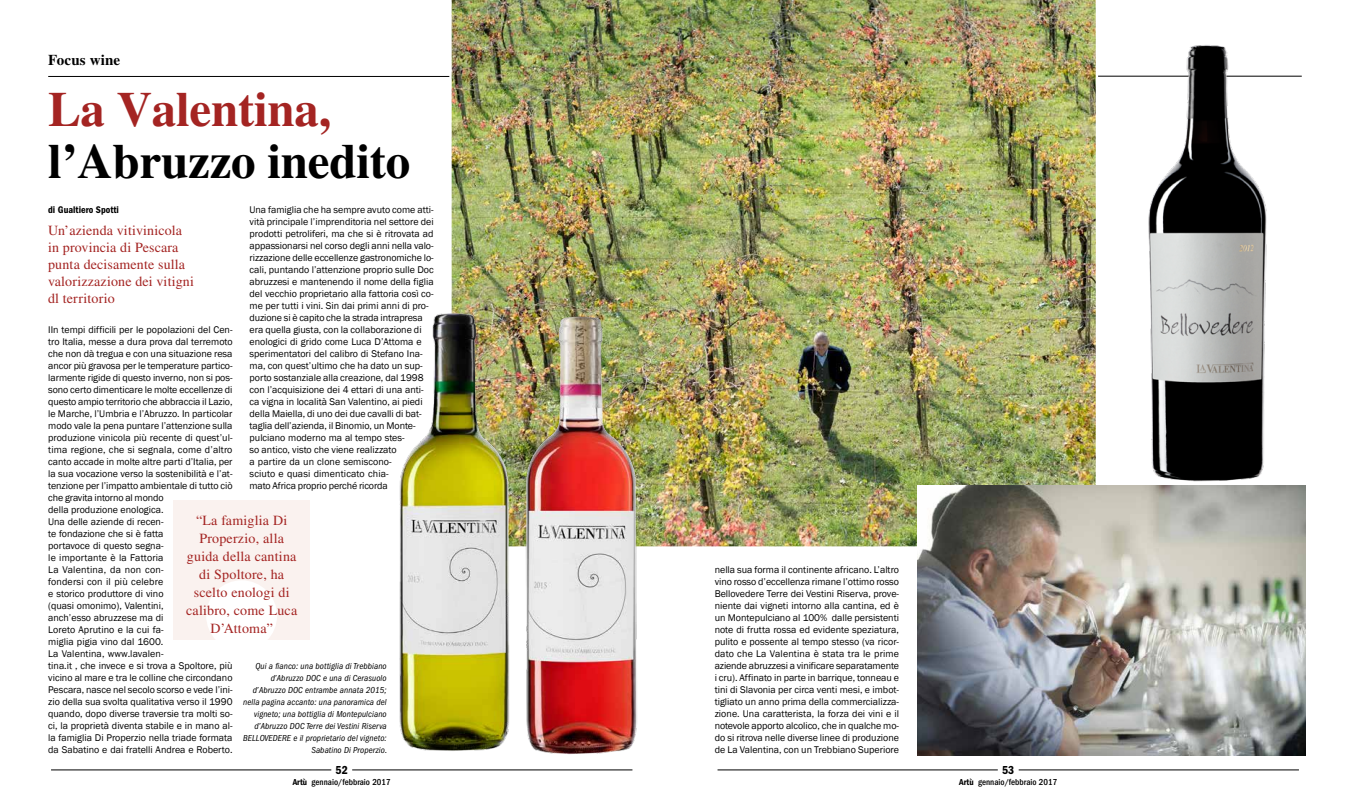
<style>
.page{position:relative;width:1350px;height:811px;background:#fff}
.page>*{position:absolute;margin:0;border:0;box-sizing:border-box;transform-origin:0 0}
.t1{font:700 49px "STIX General";letter-spacing:-.005em;color:#000}
.t2{font:700 49px "STIX General";letter-spacing:-.005em;color:#a42422}
.t3{font:700 15px "STIX General";letter-spacing:.01em;color:#000}
.t4{font:14px/18px "STIX General";letter-spacing:.01em;color:#a42422;text-align:center}
.t5{font:12px "ITC Franklin Gothic Std Dm Cd";color:#000}
.t6{font:10px/12px "Franklin Gothic";color:#000}
.t7{font:10px "ITC Franklin Gothic Std Dm Cd";color:#000}
.t8{font:italic condensed 9px/12px "ITC Franklin Gothic Std";letter-spacing:.01em;color:#000;text-align:right}
.t9{font:500 condensed 9px "ITC Franklin Gothic Std";color:#000}
.s1{font-family:"ITC Franklin Gothic Std Dm Cd";font-weight:400;font-stretch:normal}
</style>
<div class="page">
<hr style="left:717px;top:769px;width:280px;height:1px;background:#000">
<hr style="left:1018px;top:769px;width:280px;height:1px;background:#000">
<hr style="left:51px;top:769px;width:280px;height:1px;background:#000">
<hr style="left:48px;top:76px;width:587px;height:1px;background:#000">
<div style="left:173px;top:500px;width:137px;height:140px;background:#faf2ef"></div>
<div style="left:206px;top:580px;width:71px;height:71px;background:#fff;border-radius:50%"></div>
<img style="left:449px;top:0;width:647px;height:547px">
<img style="left:352px;top:273px;width:215px;height:498px">
<img style="left:918px;top:486px;width:387px;height:270px">
<img style="left:1089px;top:22px;width:217px;height:494px">
<img style="left:519px;top:276px;width:324px;height:495px">
<h2 class="t3" style="left:48px;top:49px;width:73px">Focus wine</h2>
<h1 class="t2" style="left:48px;top:75px;width:284px">La Valentina,</h1>
<h1 class="t1" style="left:48px;top:127px;width:364px">l’Abruzzo inedito</h1>
<p class="t6" style="left:249px;top:203px;width:186px">Una famiglia che ha sempre avuto come atti&shy;vità principale l’imprenditoria nel settore dei prodotti petroliferi, ma che si è ritrovata ad appassionarsi nel corso degli anni nella valo&shy;rizzazione delle eccellenze gastronomiche lo&shy;cali, puntando l’attenzione proprio sulle Doc abruzzesi e mantenendo il nome della figlia del vecchio proprietario alla fattoria così co&shy;me per tutti i vini. Sin dai primi anni di pro&shy;duzione si è capito che la strada intrapresa era quella giusta, con la collaborazione di enologici di grido come Luca D’Attoma e sperimentatori del calibro di Stefano Ina&shy;ma, con quest’ultimo che ha dato un sup&shy;porto sostanziale alla creazione, dal 1998 con l’acquisizione dei 4 ettari di una anti&shy;ca vigna in località San Valentino, ai piedi della Maiella, di uno dei due cavalli di bat&shy;taglia dell’azienda, il Binomio, un Monte&shy;pulciano moderno ma al tempo stes-<br>so antico, visto che viene realizzato<br>a partire da un clone semiscono-<br>sciuto e quasi dimenticato chia-<br>mato Africa proprio perché ricorda</p>
<p class="t7" style="left:48px;top:203px;width:72px">di Gualtiero Spotti</p>
<h3 class="t4" style="left:48px;top:222px;width:147px;line-height:17px;text-align:left">Un’azienda vitivinicola in provincia di Pescara punta decisamente sulla valorizzazione dei vitigni dl territorio</h3>
<p class="t6" style="left:48px;top:323px;width:186px">IIn tempi difficili per le popolazioni del Cen&shy;tro Italia, messe a dura prova dal terremoto che non dà tregua e con una situazione resa ancor più gravosa per le temperature partico&shy;larmente rigide di questo inverno, non si pos&shy;sono certo dimenticare le molte eccellenze di questo ampio territorio che abbraccia il Lazio, le Marche, l’Umbria e l’Abruzzo. In particolar modo vale la pena puntare l’attenzione sulla produzione vinicola più recente di quest’ul&shy;tima regione, che si segnala, come d’altro canto accade in molte altre parti d’Italia, per la sua vocazione verso la sostenibilità e l’at&shy;tenzione per l’impatto ambientale di tutto ciò che gravita intorno al mondo<br>della produzione enologica.<br>Una delle aziende di recen-<br>te fondazione che si è fatta<br>portavoce di questo segna-<br>le importante è la Fattoria<br>La Valentina, da non con-<br>fondersi con il più celebre<br>e storico produttore di vino<br>(quasi omonimo), Valentini,<br>anch’esso abruzzese ma di<br>Loreto Aprutino e la cui fa-<br>miglia pigia vino dal 1600.<br>La Valentina, www.lavalen-<br>tina.it , che invece e si trova a Spoltore, più vicino al mare e tra le colline che circondano Pescara, nasce nel secolo scorso e vede l’ini&shy;zio della sua svolta qualitativa verso il 1990 quando, dopo diverse traversie tra molti so&shy;ci, la proprietà diventa stabile e in mano al&shy;la famiglia Di Properzio nella triade formata da Sabatino e dai fratelli Andrea e Roberto.</p>
<h3 class="t4" style="left:186px;top:512px;width:113px">“La famiglia Di<br>Properzio, alla guida della cantina di Spoltore, ha scelto enologi di calibro, come Luca<br>D’Attoma”</h3>
<p class="t8" style="left:243px;top:660px;width:145px">Qui a fianco: una bottiglia di Trebbiano d’Abruzzo DOC e una di Cerasuolo d’Abruzzo DOC entrambe annata 2015; nella pagina accanto: una panoramica del vigneto; una bottiglia di Montepulciano d’Abruzzo DOC Terre dei Vestini Riserva BELLOVEDERE e il proprietario del vigneto:<br>Sabatino Di Properzio.</p>
<p class="t5" style="left:335px;top:763px;width:14px">52</p>
<p class="t9" style="left:293px;top:777px;width:100px"><span class="s1">Artù</span> gennaio/febbraio 2017</p>
<p class="t6" style="left:714px;top:563px;width:186px;text-align:justify">nella sua forma il continente africano. L’altro vino rosso d’eccellenza rimane l’ottimo rosso Bellovedere Terre dei Vestini Riserva, prove&shy;niente dai vigneti intorno alla cantina, ed è un Montepulciano al 100% dalle persistenti note di frutta rossa ed evidente speziatura, pulito e possente al tempo stesso (va ricor&shy;dato che La Valentina è stata tra le prime aziende abruzzesi a vinificare separatamente i cru). Affinato in parte in barrique, tonneau e tini di Slavonia per circa venti mesi, e imbot&shy;tigliato un anno prima della commercializza&shy;zione. Una caratterista, la forza dei vini e il notevole apporto alcolico, che in qualche mo&shy;do si ritrova nelle diverse linee di produzione de La Valentina, con un Trebbiano Superiore</p>
<p class="t5" style="left:1002px;top:763px;width:14px">53</p>
<p class="t9" style="left:959px;top:777px;width:100px"><span class="s1">Artù</span> gennaio/febbraio 2017</p>
</div>
